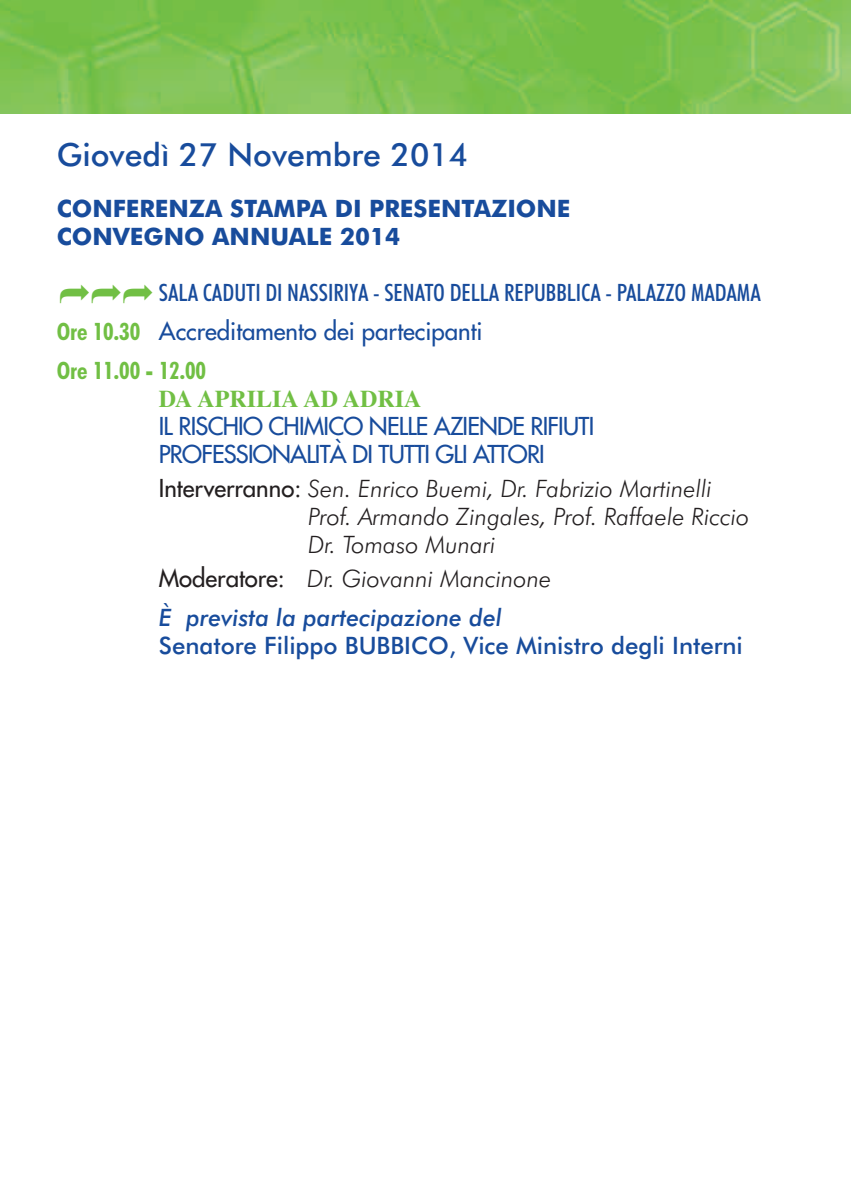
<style>
.page{position:relative;width:851px;height:1191px;background:#fff}
.page>*{position:absolute;margin:0;border:0;box-sizing:border-box;transform-origin:0 0}
.t1{font:500 32px "Futura BT";color:#184c9c}
.t2{font:italic 300 24px/28px "Futura BT";color:#231f20}
.t3{font:24px/28px "Futura";letter-spacing:-.03em;color:#184c9c}
.t4{font:italic 500 24px/39.4px "Futura BT";color:#184c9c}
.t5{font:500 condensed 24px "Futura BT";color:#184c9c}
.t6{font:700 24px/28px "Futura BT";color:#184c9c}
.t7{font:500 24px "Futura BT";color:#184c9c}
.t8{font:24px "Futura";color:#184c9c}
.t9{font:700 24px "Times";color:#71bf44}
.t10{font:700 condensed 24px "Futura BT";color:#71bf44}
.s1{font-family:"Futura BT";font-weight:700;font-stretch:condensed;color:#71bf44}
.s2{font-family:"Futura";font-weight:400;font-style:normal}
.s3{font-family:"Futura";font-weight:400;font-style:normal;color:#231f20}
.s4{font-weight:300;color:#231f20}
</style>
<div class="page">
<img style="left:0;top:0;width:850px;height:113px">
<h1 class="t1" style="left:57px;top:142px;width:413px">Giovedì 27 Novembre 2014</h1>
<p class="t6" style="left:57px;top:196px;width:515px">CONFERENZA STAMPA DI PRESENTAZIONE<br>CONVEGNO ANNUALE 2014</p>
<p class="t5" style="left:159px;top:282px;width:603px">SALA CADUTI DI NASSIRIYA - SENATO DELLA REPUBBLICA - PALAZZO MADAMA</p>
<p class="t8" style="left:57px;top:319px;width:427px"><span class="s1">Ore 10.30</span> Accreditamento dei partecipanti</p>
<p class="t10" style="left:57px;top:361px;width:151px">Ore 11.00 - 12.00</p>
<p class="t9" style="left:159px;top:391px;width:264px">DA APRILIA AD ADRIA</p>
<p class="t3" style="left:159px;top:414px;width:437px">IL RISCHIO CHIMICO NELLE AZIENDE RIFIUTI<br>PROFESSIONALITÀ DI TUTTI GLI ATTORI</p>
<p class="t2" style="left:308px;top:476px;width:442px;text-indent:-149px"><span class="s2">Interverranno:</span> Sen. Enrico Buemi, Dr. Fabrizio Martinelli<br>Prof. Armando Zingales, Prof. Raffaele Riccio<br>Dr. Tomaso Munari</p>
<p class="t4" style="left:159px;top:560px;width:394px"><span class="s3">Moderatore:</span> <span class="s4">Dr. Giovanni Mancinone<br></span>È prevista la partecipazione del</p>
<p class="t7" style="left:159px;top:636px;width:585px">Senatore Filippo BUBBICO, Vice Ministro degli Interni</p>
</div>
